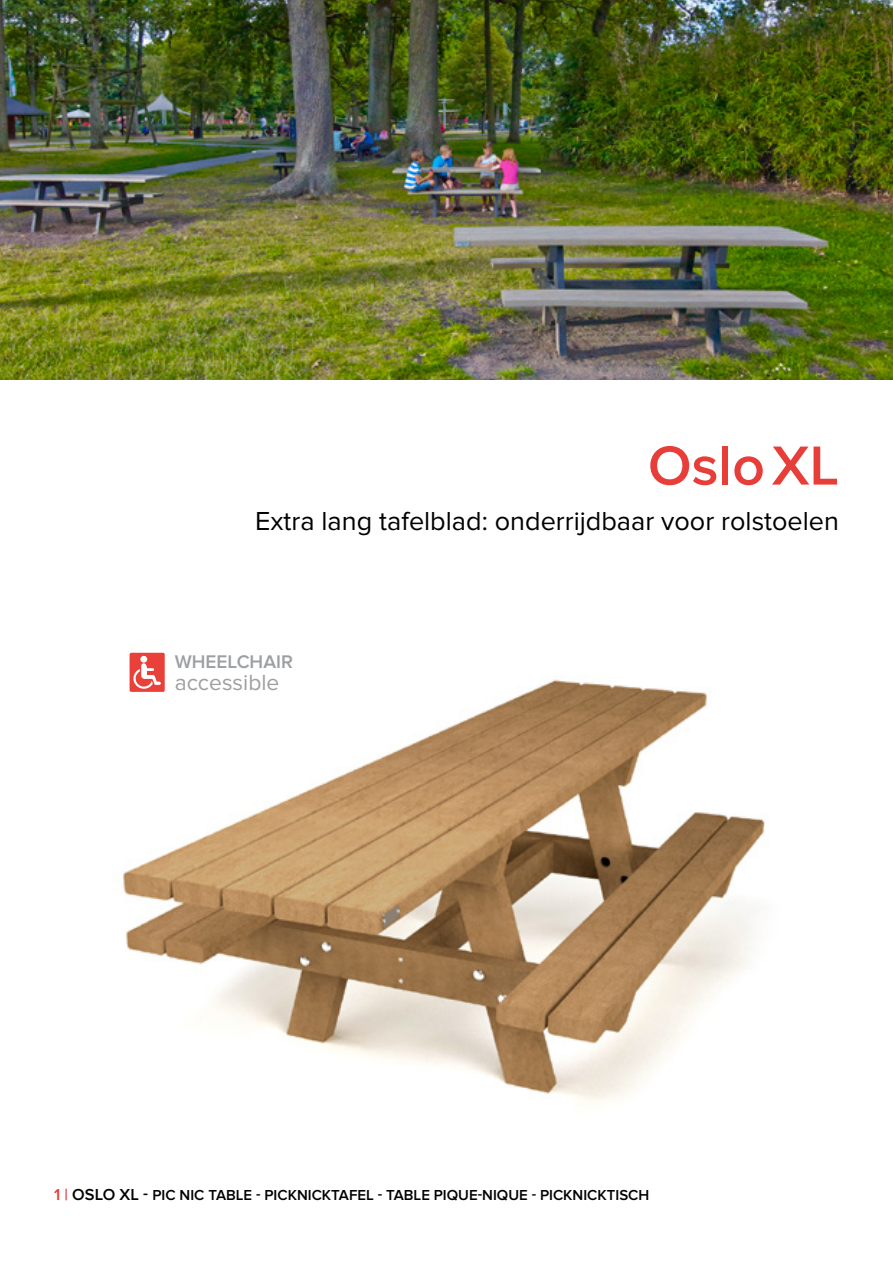
<style>
.page{position:relative;width:893px;height:1263px;background:#fff}
.page>*{position:absolute;margin:0;border:0;box-sizing:border-box;transform-origin:0 0}
.t1{font:600 57px "Proxima Nova";color:#e83e39}
.t2{font:27px "Proxima Nova";color:#000}
.Leestekst_groter{font:22.8px "Proxima Nova";color:#9d9fa2}
.Leestekst_groter-2{font:600 19.05px "Proxima Nova";color:#9d9fa2}
.t3{font:600 15px "Proxima Nova";color:#000}
.s1{font-size:16.5px;color:#e83e39}
.s2{font-size:16.5px}
</style>
<div class="page">
<img style="left:123px;top:652px;width:642px;height:451px">
<img style="left:0;top:0;width:893px;height:380px">
<div style="left:130px;top:653px;width:35px;height:39px;background:#e94039;border-radius:2px"></div>
<svg style="left:133px;top:663px;width:28px;height:26px"></svg>
<div style="left:140px;top:656px;width:7px;height:7px;background:#fff;border-radius:50%"></div>
<p class="t1" style="left:648px;top:433px;width:192px">OsloXL</p>
<p class="t2" style="left:255px;top:505px;width:585px">Extra lang tafelblad: onderrijdbaar voor rolstoelen</p>
<p class="Leestekst_groter-2" style="left:175px;top:651px;width:120px">WHEELCHAIR</p>
<p class="Leestekst_groter" style="left:175px;top:669px;width:106px">accessible</p>
<p class="t3" style="left:54px;top:1186px;width:597px"><span class="s1">1 |</span> <span class="s2">OSLO XL -</span> PIC NIC TABLE - PICKNICKTAFEL - TABLE PIQUE-NIQUE - PICKNICKTISCH</p>
</div>
